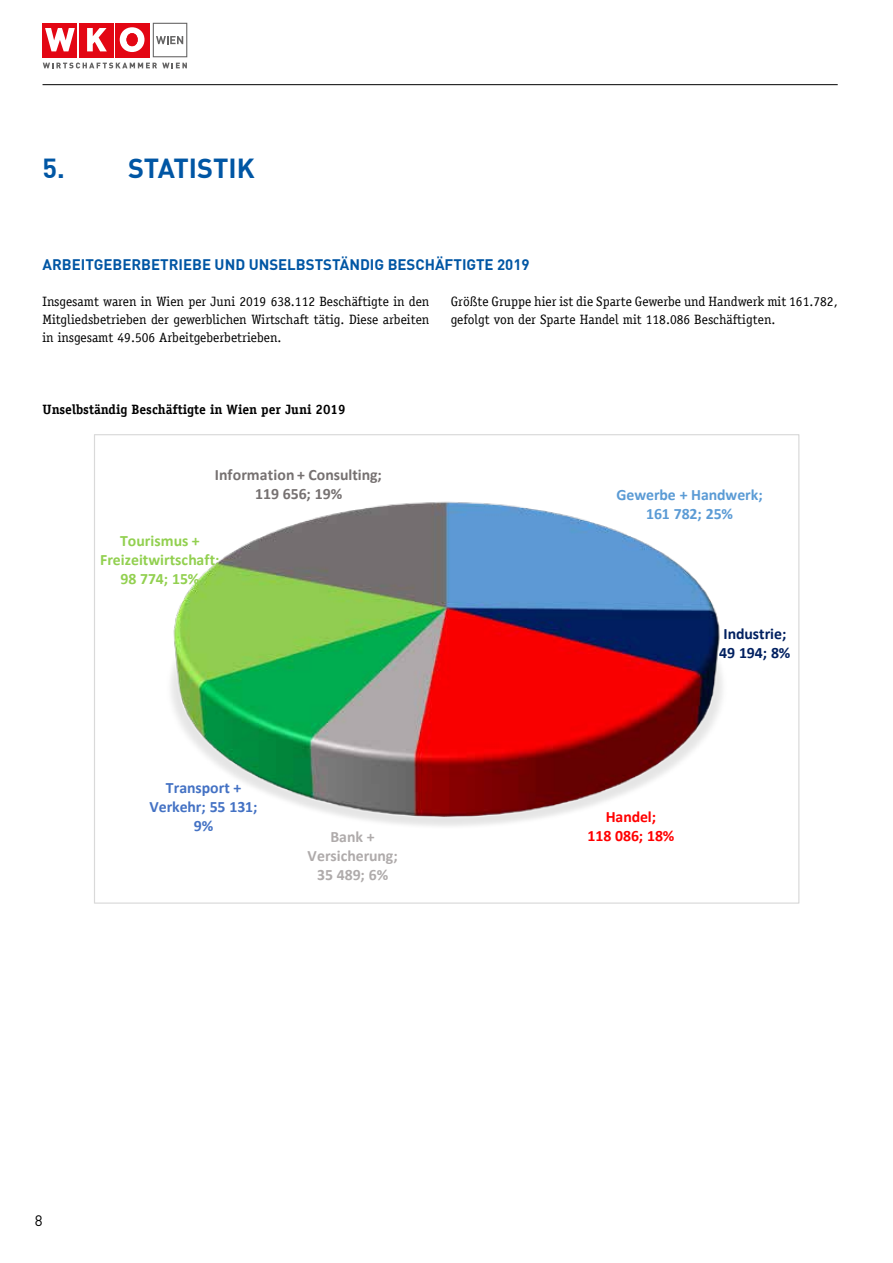
<style>
.page{position:relative;width:893px;height:1263px;background:#fff}
.page>*{position:absolute;margin:0;border:0;box-sizing:border-box;transform-origin:0 0}
.t1{font:700 27px "DIN";color:#0056a4}
.t2{font:700 15.75px/19.4px "Calibri";color:#92d050;text-align:center}
.t3{font:700 15.75px/19.4px "Calibri";color:#767171;text-align:center}
.t4{font:700 15.75px/19.4px "Calibri";letter-spacing:-.005em;color:#5b9bd5;text-align:center}
.t5{font:700 15.75px/19.4px "Calibri";letter-spacing:-.005em;color:#afabab;text-align:center}
.t6{font:700 15.75px/19.4px "Calibri";letter-spacing:-.005em;color:#4472c4;text-align:center}
.t7{font:700 15.75px/19.4px "Calibri";letter-spacing:-.005em;color:#002060}
.t8{font:700 15.75px "Calibri";letter-spacing:-.005em;color:#f00}
.t9{font:700 15px "DIN";color:#0056a4}
.t10{font:15px "DIN";color:#000}
.t11{font:13.5px/18px "Officina Serif";color:#000;text-align:justify}
.t12{font:700 13.5px "Officina Serif";color:#000}
</style>
<div class="page">
<hr style="left:43px;top:84px;width:795px;height:1px;background:#000">
<div style="left:115px;top:23px;width:34px;height:34px;background:#e30613"></div>
<div style="left:79px;top:23px;width:34px;height:34px;background:#e30613"></div>
<svg style="left:87px;top:28px;width:20px;height:23px"></svg>
<div style="left:43px;top:23px;width:34px;height:34px;background:#e30613"></div>
<svg style="left:45px;top:28px;width:30px;height:23px"></svg>
<svg style="left:120px;top:27px;width:24px;height:25px"></svg>
<svg style="left:153px;top:23px;width:34px;height:34px"></svg>
<svg style="left:43px;top:63px;width:144px;height:5px"></svg>
<img style="left:171px;top:501px;width:552px;height:325px">
<h1 class="t1" style="left:43px;top:151px;width:214px">5. STATISTIK</h1>
<p class="t9" style="left:43px;top:255px;width:489px">ARBEITGEBERBETRIEBE UND UNSELBSTSTÄNDIG BESCHÄFTIGTE 2019</p>
<p class="t11" style="left:43px;top:292px;width:388px">Insgesamt waren in Wien per Juni 2019 638.112 Beschäftigte in den Mitgliedsbetrieben der gewerblichen Wirtschaft tätig. Diese arbeiten in insgesamt 49.506 Arbeitgeberbetrieben.</p>
<p class="t11" style="left:451px;top:292px;width:388px">Größte Gruppe hier ist die Sparte Gewerbe und Handwerk mit 161.782, gefolgt von der Sparte Handel mit 118.086 Beschäftigten.</p>
<p class="t12" style="left:43px;top:401px;width:305px">Unselbständig Beschäftigte in Wien per Juni 2019</p>
<p class="t3" style="left:215px;top:465px;width:169px">Information + Consulting;<br>119 656; 19%</p>
<p class="t2" style="left:100px;top:531px;width:121px">Tourismus +<br>Freizeitwirtschaft;<br>98 774; 15%</p>
<p class="t4" style="left:617px;top:485px;width:148px">Gewerbe + Handwerk;<br>161 782; 25%</p>
<p class="t7" style="left:719px;top:624px;width:73px">Industrie;<br>49 194; 8%</p>
<p class="t6" style="left:149px;top:777px;width:110px">Transport +<br>Verkehr; 55 131;<br>9%</p>
<p class="t8" style="left:606px;top:806px;width:52px">Handel;</p>
<p class="t5" style="left:331px;top:826px;width:46px">Bank +</p>
<p class="t8" style="left:588px;top:825px;width:88px">118 086; 18%</p>
<p class="t5" style="left:308px;top:846px;width:92px">Versicherung;<br>35 489; 6%</p>
<p class="t10" style="left:35px;top:1211px;width:9px">8</p>
</div>
